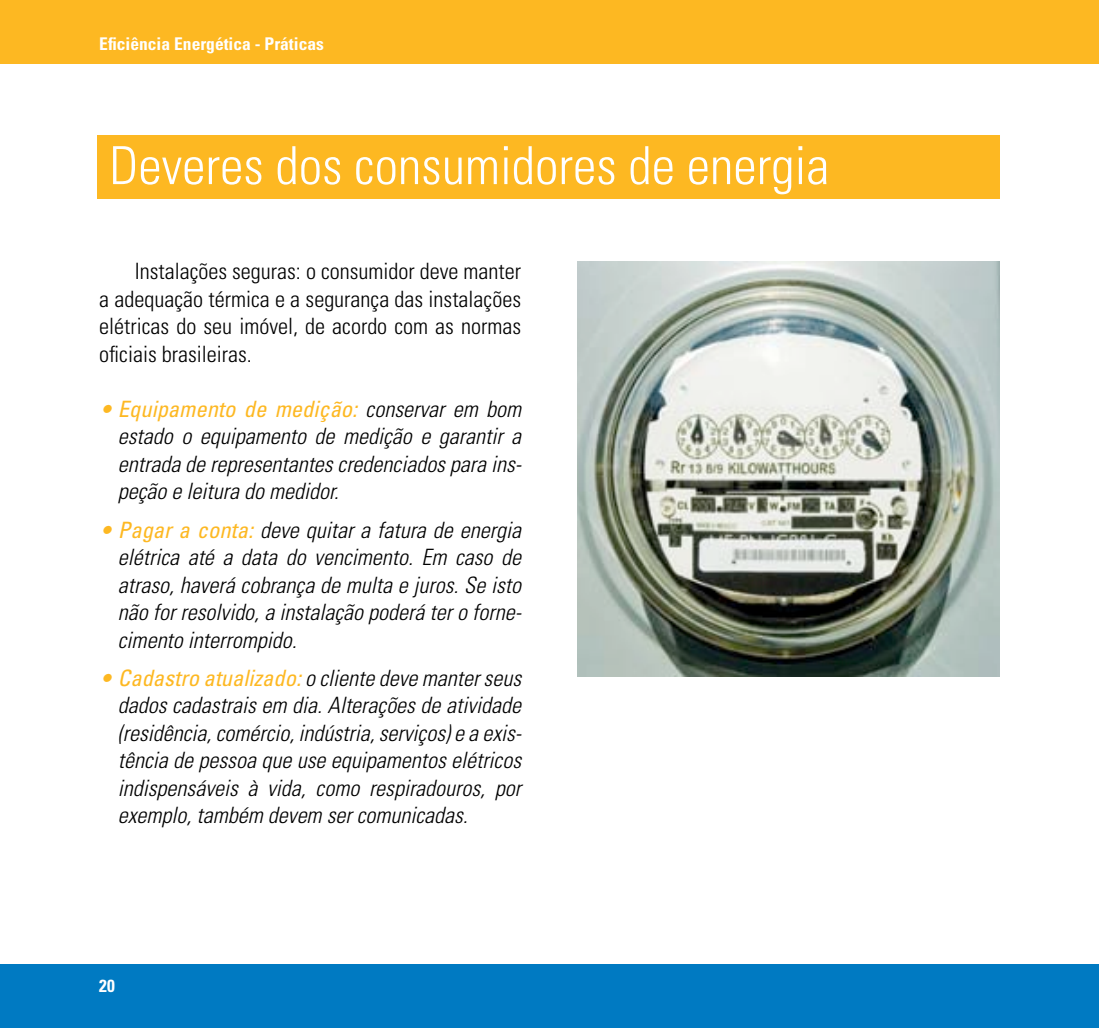
<style>
.page{position:relative;width:1099px;height:1028px;background:#fff}
.page>*{position:absolute;margin:0;border:0;box-sizing:border-box;transform-origin:0 0}
.t1{font:300 condensed 52.5px "Univers";color:#fff}
.Bullets{font:italic 300 condensed 22.5px/27.5px "Univers";color:#000;text-align:justify}
.Txt{font:300 condensed 22.5px/27.5px "Univers";color:#000;text-align:justify}
.t2{font:700 condensed 17.5px "Univers";color:#fff}
.s1{color:#fdb822}
.s2{font-weight:400;color:#fdb822}
</style>
<div class="page">
<div style="left:0;top:964px;width:1098px;height:64px;background:#007ac2"></div>
<div style="left:0;top:0;width:1098px;height:64px;background:#fdb822"></div>
<div style="left:97px;top:135px;width:902px;height:64px;background:#fdb822"></div>
<img style="left:578px;top:261px;width:421px;height:416px">
<p class="t2" style="left:99px;top:33px;width:226px">Eficiência Energética - Práticas</p>
<p class="t1" style="left:109px;top:134px;width:722px">Deveres dos consumidores de energia</p>
<p class="Txt" style="left:99px;top:257px;width:423px;text-indent:35px">Instalações seguras: o consumidor deve manter a adequação térmica e a segurança das instalações elétricas do seu imóvel, de acordo com as normas oficiais brasileiras.</p>
<p class="Bullets" style="left:118px;top:395px;width:405px;text-indent:-19px"><span class="s1">•</span> <span class="s2">Equipamento de medição:</span> conservar em bom estado o equipamento de medição e garantir a entrada de representantes credenciados para ins&shy;peção e leitura do medidor.</p>
<p class="Bullets" style="left:118px;top:516px;width:405px;text-indent:-19px"><span class="s1">•</span> <span class="s2">Pagar a conta:</span> deve quitar a fatura de energia elétrica até a data do vencimento. Em caso de atraso, haverá cobrança de multa e juros. Se isto não for resolvido, a instalação poderá ter o forne&shy;cimento interrompido.</p>
<p class="Bullets" style="left:118px;top:664px;width:405px;text-indent:-19px"><span class="s1">•</span> <span class="s2">Cadastro atualizado:</span> o cliente deve manter seus dados cadastrais em dia. Alterações de atividade (residência, comércio, indústria, serviços) e a exis&shy;tência de pessoa que use equipamentos elétricos indispensáveis à vida, como respiradouros, por exemplo, também devem ser comunicadas.</p>
<p class="t2" style="left:99px;top:975px;width:17px">20</p>
</div>
